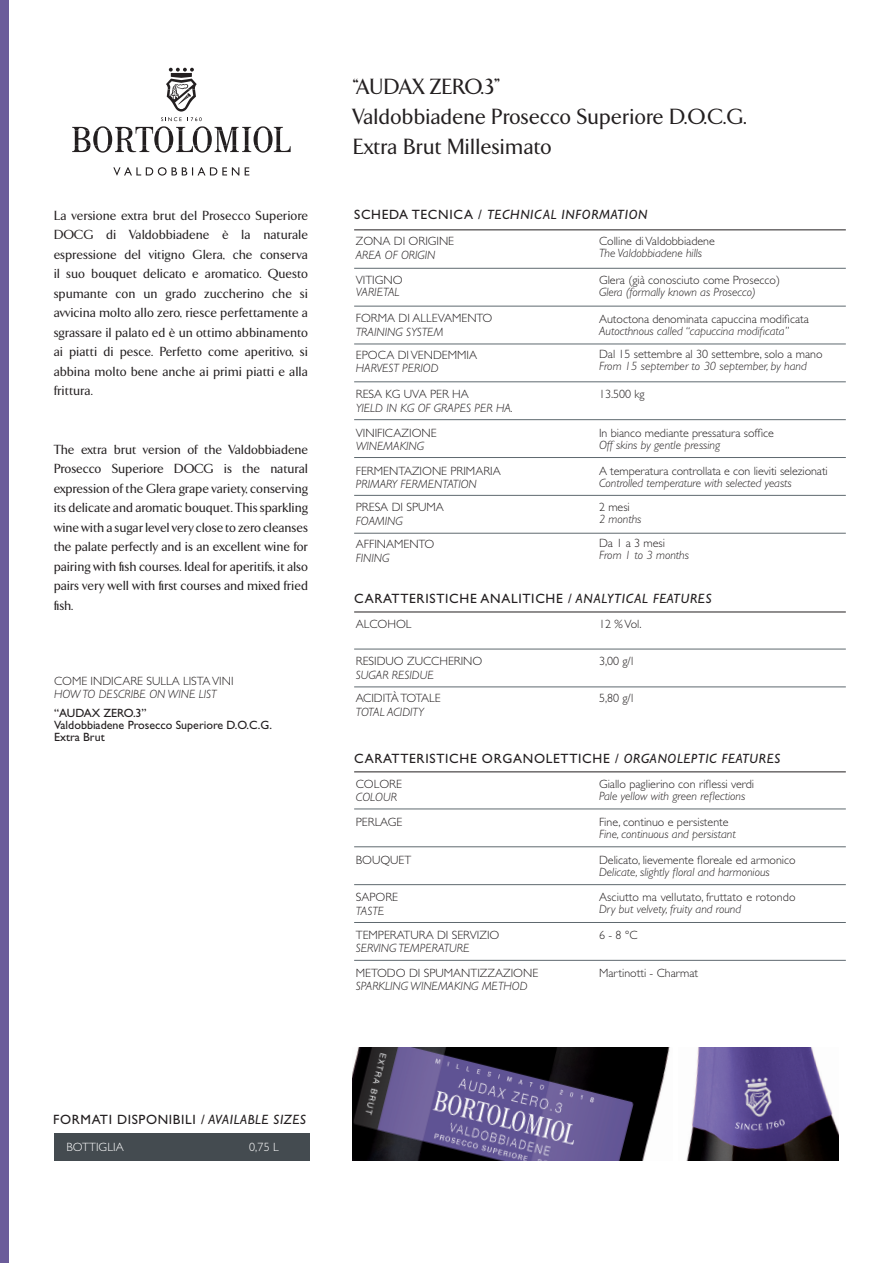
<style>
.page{position:relative;width:893px;height:1263px;background:#fff}
.page>*{position:absolute;margin:0;border:0;box-sizing:border-box;transform-origin:0 0}
.t1{font:500 22.5px "Arrow";letter-spacing:.005em;color:#231f20}
.t2{font:500 13.5px/19.5px "Arrow";letter-spacing:.005em;color:#231f20;text-align:justify}
.t3{font:13.5px "Gill Sans Std";letter-spacing:.05em;color:#231f20}
.t4{font:italic 13.5px "Gill Sans Std";letter-spacing:.05em;color:#231f20}
.t5{font:300 12px "Gill Sans Std";color:#231f20}
.t6{font:italic 300 12px "Gill Sans Std";color:#231f20}
.t7{font:12px "Gill Sans Std";color:#231f20}
.t8{font:300 12px "Gill Sans Std";letter-spacing:.01em;color:#fff}
.s1{font-style:normal}
.s2{font-style:italic}
</style>
<div class="page">
<hr style="left:354px;top:229px;width:492px;height:1px;background:#231f20">
<hr style="left:354px;top:612px;width:492px;height:1px;background:#231f20">
<hr style="left:354px;top:771px;width:492px;height:1px;background:#231f20">
<hr style="left:354px;top:268px;width:492px;height:1px;background:#5f696f">
<hr style="left:354px;top:306px;width:492px;height:1px;background:#5f696f">
<hr style="left:354px;top:344px;width:492px;height:1px;background:#5f696f">
<hr style="left:354px;top:381px;width:492px;height:1px;background:#5f696f">
<hr style="left:354px;top:419px;width:492px;height:1px;background:#5f696f">
<hr style="left:354px;top:457px;width:492px;height:1px;background:#5f696f">
<hr style="left:354px;top:495px;width:492px;height:1px;background:#5f696f">
<hr style="left:354px;top:533px;width:492px;height:1px;background:#5f696f">
<hr style="left:354px;top:649px;width:492px;height:1px;background:#5f696f">
<hr style="left:354px;top:808px;width:492px;height:1px;background:#5f696f">
<hr style="left:354px;top:686px;width:492px;height:1px;background:#5f696f">
<hr style="left:354px;top:846px;width:492px;height:1px;background:#5f696f">
<hr style="left:354px;top:884px;width:492px;height:1px;background:#5f696f">
<hr style="left:354px;top:922px;width:492px;height:1px;background:#5f696f">
<hr style="left:354px;top:960px;width:492px;height:1px;background:#5f696f">
<div style="left:54px;top:1134px;width:255px;height:27px;background:#444b50"></div>
<img style="left:686px;top:1047px;width:153px;height:113px">
<img style="left:353px;top:1047px;width:317px;height:113px">
<svg style="left:113px;top:167px;width:136px;height:9px"></svg>
<svg style="left:72px;top:68px;width:219px;height:85px"></svg>
<div style="left:0;top:0;width:9px;height:1263px;background:#6b5c9a"></div>
<p class="t2" style="left:54px;top:206px;width:256px">La versione extra brut del Prosecco Superiore DOCG di Valdobbiadene è la naturale espressione del vitigno Glera, che conserva il suo bouquet delicato e aromatico. Questo spumante con un grado zuccherino che si avvicina molto allo zero, riesce perfettamente a sgrassare il palato ed è un ottimo abbinamento ai piatti di pesce. Perfetto come aperitivo, si abbina molto bene anche ai primi piatti e alla frittura.</p>
<p class="t2" style="left:54px;top:440px;width:256px">The extra brut version of the Valdobbiadene Prosecco Superiore DOCG is the natural expression of the Glera grape variety, conserving its delicate and aromatic bouquet. This sparkling wine with a sugar level very close to zero cleanses the palate perfectly and is an excellent wine for pairing with fish courses. Ideal for aperitifs, it also pairs very well with first courses and mixed fried fish.</p>
<p class="t5" style="left:54px;top:674px;width:181px">COME INDICARE SULLA LISTA VINI</p>
<p class="t6" style="left:54px;top:687px;width:164px">HOW TO DESCRIBE ON WINE LIST</p>
<p class="t7" style="left:54px;top:706px;width:94px">“AUDAX ZERO.3”</p>
<p class="t7" style="left:54px;top:718px;width:220px">Valdobbiadene Prosecco Superiore D.O.C.G.</p>
<p class="t7" style="left:54px;top:730px;width:52px">Extra Brut</p>
<p class="t1" style="left:353px;top:75px;width:149px">“AUDAX ZERO.3”</p>
<p class="t1" style="left:353px;top:105px;width:396px">Valdobbiadene Prosecco Superiore D.O.C.G.</p>
<p class="t1" style="left:353px;top:135px;width:201px">Extra Brut Millesimato</p>
<p class="t4" style="left:354px;top:207px;width:295px"><span class="s1">SCHEDA TECNICA /</span> TECHNICAL INFORMATION</p>
<p class="t5" style="left:356px;top:235px;width:100px">ZONA DI ORIGINE</p>
<p class="t6" style="left:356px;top:248px;width:81px">AREA OF ORIGIN</p>
<p class="t5" style="left:599px;top:235px;width:117px">Colline di Valdobbiadene</p>
<p class="t6" style="left:599px;top:247px;width:105px">The Valdobbiadene hills</p>
<p class="t5" style="left:599px;top:273px;width:182px">Glera (già conosciuto come Prosecco)</p>
<p class="t6" style="left:599px;top:285px;width:158px">Glera (formally known as Prosecco)</p>
<p class="t5" style="left:599px;top:312px;width:211px">Autoctona denominata capuccina modificata</p>
<p class="t6" style="left:599px;top:324px;width:192px">Autocthnous called “capuccina modificata”</p>
<p class="t5" style="left:356px;top:273px;width:48px">VITIGNO</p>
<p class="t6" style="left:356px;top:285px;width:45px">VARIETAL</p>
<p class="t5" style="left:356px;top:312px;width:138px">FORMA DI ALLEVAMENTO</p>
<p class="t6" style="left:356px;top:325px;width:89px">TRAINING SYSTEM</p>
<p class="t5" style="left:356px;top:348px;width:123px">EPOCA DI VENDEMMIA</p>
<p class="t6" style="left:356px;top:362px;width:84px">HARVEST PERIOD</p>
<p class="t5" style="left:356px;top:387px;width:115px">RESA KG UVA PER HA</p>
<p class="t6" style="left:356px;top:401px;width:159px">YIELD IN KG OF GRAPES PER HA.</p>
<p class="t5" style="left:356px;top:426px;width:82px">VINIFICAZIONE</p>
<p class="t6" style="left:356px;top:439px;width:70px">WINEMAKING</p>
<p class="t5" style="left:356px;top:464px;width:146px">FERMENTAZIONE PRIMARIA</p>
<p class="t6" style="left:356px;top:477px;width:123px">PRIMARY FERMENTATION</p>
<p class="t5" style="left:356px;top:500px;width:90px">PRESA DI SPUMA</p>
<p class="t6" style="left:356px;top:514px;width:49px">FOAMING</p>
<p class="t5" style="left:356px;top:537px;width:80px">AFFINAMENTO</p>
<p class="t6" style="left:356px;top:551px;width:35px">FINING</p>
<p class="t5" style="left:599px;top:347px;width:225px">Dal 15 settembre al 30 settembre, solo a mano</p>
<p class="t6" style="left:599px;top:359px;width:209px">From 15 september to 30 september, by hand</p>
<p class="t5" style="left:599px;top:387px;width:47px">13.500 kg</p>
<p class="t5" style="left:599px;top:426px;width:176px">In bianco mediante pressatura soffice</p>
<p class="t6" style="left:599px;top:438px;width:123px">Off skins by gentle pressing</p>
<p class="t5" style="left:599px;top:464px;width:230px">A temperatura controllata e con lieviti selezionati</p>
<p class="t6" style="left:599px;top:476px;width:194px">Controlled temperature with selected yeasts</p>
<p class="t5" style="left:599px;top:500px;width:32px">2 mesi</p>
<p class="t6" style="left:599px;top:512px;width:44px">2 months</p>
<p class="t5" style="left:599px;top:536px;width:67px">Da 1 a 3 mesi</p>
<p class="t6" style="left:599px;top:548px;width:91px">From 1 to 3 months</p>
<p class="t3" style="left:354px;top:591px;width:359px">CARATTERISTICHE ANALITICHE <span class="s2">/ ANALYTICAL FEATURES</span></p>
<p class="t5" style="left:356px;top:617px;width:57px">ALCOHOL</p>
<p class="t5" style="left:599px;top:617px;width:44px">12 % Vol.</p>
<p class="t5" style="left:356px;top:654px;width:128px">RESIDUO ZUCCHERINO</p>
<p class="t6" style="left:356px;top:668px;width:79px">SUGAR RESIDUE</p>
<p class="t5" style="left:599px;top:654px;width:36px">3,00 g/l</p>
<p class="t5" style="left:356px;top:691px;width:86px">ACIDITÀ TOTALE</p>
<p class="t6" style="left:356px;top:705px;width:70px">TOTAL ACIDITY</p>
<p class="t5" style="left:599px;top:691px;width:36px">5,80 g/l</p>
<p class="t3" style="left:354px;top:751px;width:428px">CARATTERISTICHE ORGANOLETTICHE <span class="s2">/ ORGANOLEPTIC FEATURES</span></p>
<p class="t5" style="left:356px;top:777px;width:48px">COLORE</p>
<p class="t6" style="left:356px;top:790px;width:43px">COLOUR</p>
<p class="t5" style="left:599px;top:777px;width:157px">Giallo paglierino con riflessi verdi</p>
<p class="t6" style="left:599px;top:789px;width:148px">Pale yellow with green reflections</p>
<p class="t5" style="left:356px;top:815px;width:48px">PERLAGE</p>
<p class="t5" style="left:599px;top:815px;width:131px">Fine, continuo e persistente</p>
<p class="t6" style="left:599px;top:827px;width:138px">Fine, continuous and persistant</p>
<p class="t5" style="left:356px;top:853px;width:57px">BOUQUET</p>
<p class="t5" style="left:356px;top:890px;width:44px">SAPORE</p>
<p class="t6" style="left:356px;top:904px;width:30px">TASTE</p>
<p class="t5" style="left:356px;top:928px;width:145px">TEMPERATURA DI SERVIZIO</p>
<p class="t6" style="left:356px;top:941px;width:115px">SERVING TEMPERATURE</p>
<p class="t5" style="left:356px;top:966px;width:184px">METODO DI SPUMANTIZZAZIONE</p>
<p class="t6" style="left:356px;top:979px;width:173px">SPARKLING WINEMAKING METHOD</p>
<p class="t5" style="left:599px;top:853px;width:198px">Delicato, lievemente floreale ed armonico</p>
<p class="t6" style="left:599px;top:865px;width:172px">Delicate, slightly floral and harmonious</p>
<p class="t5" style="left:599px;top:890px;width:198px">Asciutto ma vellutato, fruttato e rotondo</p>
<p class="t6" style="left:599px;top:902px;width:143px">Dry but velvety, fruity and round</p>
<p class="t5" style="left:599px;top:928px;width:40px">6 - 8 °C</p>
<p class="t5" style="left:599px;top:966px;width:101px">Martinotti - Charmat</p>
<p class="t3" style="left:53px;top:1112px;width:254px">FORMATI DISPONIBILI <span class="s2">/ AVAILABLE SIZES</span></p>
<p class="t8" style="left:66px;top:1140px;width:59px">BOTTIGLIA</p>
<p class="t8" style="left:249px;top:1140px;width:31px">0,75 L</p>
</div>
